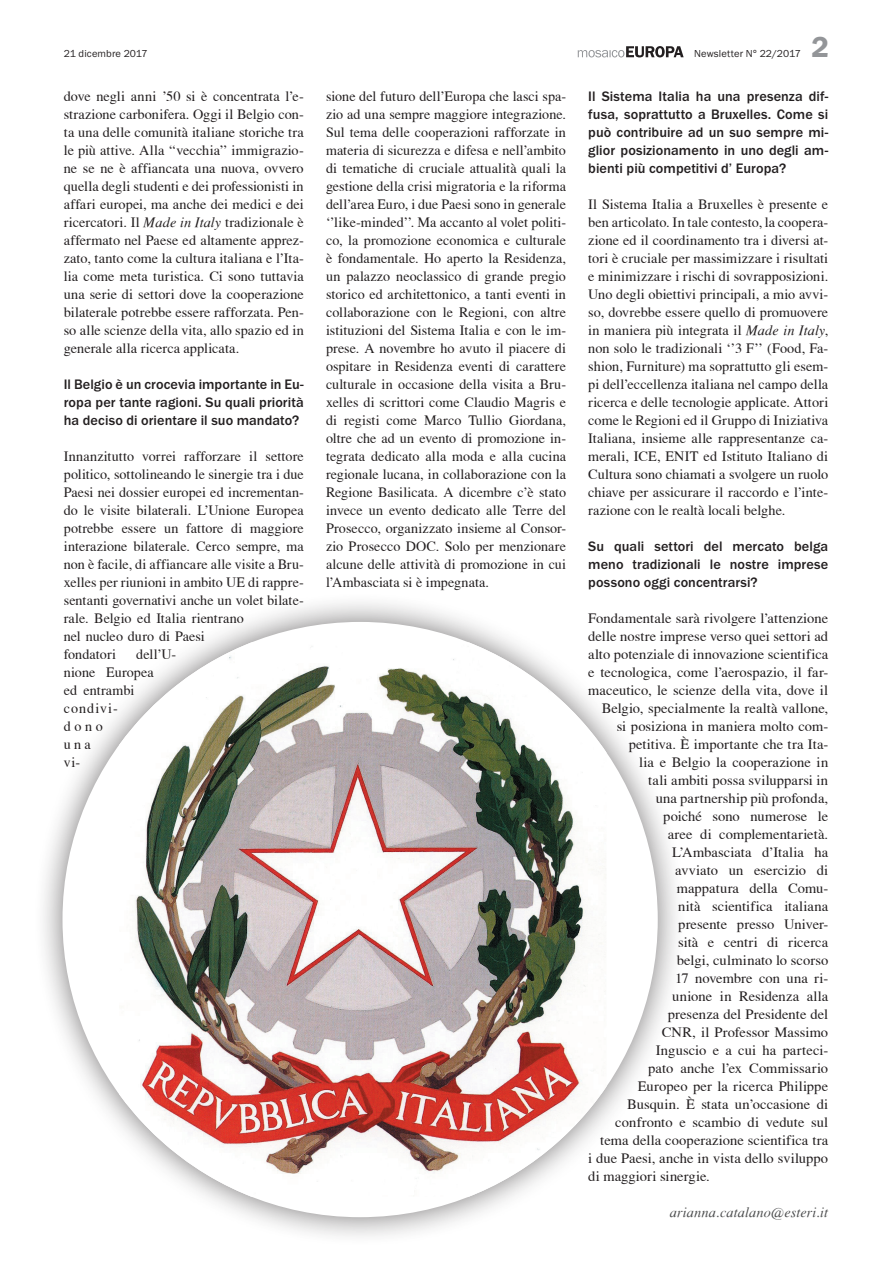
<style>
.page{position:relative;width:893px;height:1263px;background:#fff}
.page>*{position:absolute;margin:0;border:0;box-sizing:border-box;transform-origin:0 0}
.t1{font:600 30px "Franklin Gothic Itc T";color:#939598}
.t2{font:14.25px/18px "T Acc LAD";letter-spacing:.005em;color:#231f20;text-align:justify}
.t3{font:500 14.25px/18px "Franklin Gothic Itc T";letter-spacing:.005em;color:#231f20;text-align:justify}
.t4{font:14.25px "T Acc LAD Italic";letter-spacing:.005em;color:#4b4c4d}
.t5{font:10.5px "Franklin Gothic Itc T";letter-spacing:.01em;color:#231f20}
.s1{font-family:"T Acc LAD Italic"}
</style>
<div class="page">
<svg style="left:578px;top:46px;width:106px;height:11px"></svg>
<div style="left:33px;top:593px;width:654px;height:653px;background:#231f20;opacity:.6"></div>
<div style="left:62px;top:622px;width:596px;height:595px;background:#fff;border-radius:50%"></div>
<img style="left:119px;top:642px;width:487px;height:555px">
<p class="t5" style="left:64px;top:48px;width:86px">21 dicembre 2017</p>
<p class="t5" style="left:694px;top:48px;width:108px">Newsletter N° 22/2017</p>
<h1 class="t1" style="left:812px;top:30px;width:19px">2</h1>
<p class="t2" style="left:64px;top:87px;width:242px">dove negli anni ’50 si è concentrata l’e&shy;strazione carbonifera. Oggi il Belgio con&shy;ta una delle comunità italiane storiche tra le più attive. Alla ‘‘vecchia’’ immigrazio&shy;ne se ne è affiancata una nuova, ovvero quella degli studenti e dei professionisti in affari europei, ma anche dei medici e dei ricercatori. Il <span class="s1">Made in Italy</span> tradizionale è affermato nel Paese ed altamente apprez&shy;zato, tanto come la cultura italiana e l’Ita&shy;lia come meta turistica. Ci sono tuttavia una serie di settori dove la cooperazione bilaterale potrebbe essere rafforzata. Pen&shy;so alle scienze della vita, allo spazio ed in generale alla ricerca applicata.</p>
<p class="t3" style="left:64px;top:375px;width:241px">Il Belgio è un crocevia importante in Eu&shy;ropa per tante ragioni. Su quali priorità ha deciso di orientare il suo mandato?</p>
<p class="t2" style="left:64px;top:447px;width:242px;text-align:left">Innanzitutto vorrei rafforzare il settore politico, sottolineando le sinergie tra i due Paesi nei dossier europei ed incrementan&shy;do le visite bilaterali. L’Unione Europea potrebbe essere un fattore di maggiore interazione bilaterale. Cerco sempre, ma non è facile, di affiancare alle visite a Bru&shy;xelles per riunioni in ambito UE di rappre&shy;sentanti governativi anche un volet bilate&shy;rale. Belgio ed Italia rientrano<br>nel nucleo duro di Paesi<br>fondatori</p>
<p class="t2" style="left:64px;top:645px;width:114px;text-align:left;text-indent:73px">dell’U&shy;nione Europea<br>ed entrambi condivi-<br>dono<br>una<br>vi-</p>
<p class="t2" style="left:326px;top:87px;width:242px">sione del futuro dell’Europa che lasci spa&shy;zio ad una sempre maggiore integrazione.<br>Sul tema delle cooperazioni rafforzate in materia di sicurezza e difesa e nell’ambito di tematiche di cruciale attualità quali la gestione della crisi migratoria e la riforma dell’area Euro, i due Paesi sono in generale ‘’like-minded’’. Ma accanto al volet politi&shy;co, la promozione economica e culturale è fondamentale. Ho aperto la Residenza, un palazzo neoclassico di grande pregio storico ed architettonico, a tanti eventi in collaborazione con le Regioni, con altre istituzioni del Sistema Italia e con le im&shy;prese. A novembre ho avuto il piacere di ospitare in Residenza eventi di carattere culturale in occasione della visita a Bru&shy;xelles di scrittori come Claudio Magris e di registi come Marco Tullio Giordana, oltre che ad un evento di promozione in&shy;tegrata dedicato alla moda e alla cucina regionale lucana, in collaborazione con la Regione Basilicata. A dicembre c’è stato invece un evento dedicato alle Terre del Prosecco, organizzato insieme al Consor&shy;zio Prosecco DOC. Solo per menzionare alcune delle attività di promozione in cui l’Ambasciata si è impegnata.</p>
<p class="t3" style="left:588px;top:87px;width:241px">Il Sistema Italia ha una presenza dif&shy;fusa, soprattutto a Bruxelles. Come si può contribuire ad un suo sempre mi&shy;glior posizionamento in uno degli am&shy;bienti più competitivi d’ Europa?</p>
<p class="t2" style="left:588px;top:195px;width:242px">Il Sistema Italia a Bruxelles è presente e ben articolato. In tale contesto, la coopera&shy;zione ed il coordinamento tra i diversi at&shy;tori è cruciale per massimizzare i risultati e minimizzare i rischi di sovrapposizioni.<br>Uno degli obiettivi principali, a mio avvi&shy;so, dovrebbe essere quello di promuovere in maniera più integrata il <span class="s1">Made in Italy</span>, non solo le tradizionali ‘’3 F’’ (Food, Fa&shy;shion, Furniture) ma soprattutto gli esem&shy;pi dell’eccellenza italiana nel campo della ricerca e delle tecnologie applicate. Attori come le Regioni ed il Gruppo di Iniziativa Italiana, insieme alle rappresentanze ca&shy;merali, ICE, ENIT ed Istituto Italiano di Cultura sono chiamati a svolgere un ruolo chiave per assicurare il raccordo e l’inte&shy;razione con le realtà locali belghe.</p>
<p class="t3" style="left:588px;top:537px;width:242px">Su quali settori del mercato belga meno tradizionali le nostre imprese possono oggi concentrarsi?</p>
<p class="t2" style="left:588px;top:609px;width:242px">Fondamentale sarà rivolgere l’attenzione</p>
<p class="t2" style="left:588px;top:627px;width:241px">delle nostre imprese verso quei settori ad</p>
<p class="t2" style="left:588px;top:645px;width:242px">alto potenziale di innovazione scientifica</p>
<p class="t2" style="left:588px;top:663px;width:242px">e tecnologica, come l’aerospazio, il far-</p>
<p class="t2" style="left:588px;top:681px;width:241px">maceutico, le scienze della vita, dove il</p>
<p class="t2" style="left:602px;top:699px;width:228px">Belgio, specialmente la realtà vallone,</p>
<p class="t2" style="left:617px;top:717px;width:213px">si posiziona in maniera molto com-</p>
<p class="t2" style="left:629px;top:735px;width:201px">petitiva. È importante che tra Ita-</p>
<p class="t2" style="left:639px;top:753px;width:191px">lia e Belgio la cooperazione in</p>
<p class="t2" style="left:648px;top:771px;width:181px">tali ambiti possa svilupparsi in</p>
<p class="t2" style="left:656px;top:789px;width:174px">una partnership più profonda,</p>
<p class="t2" style="left:663px;top:807px;width:166px">poiché sono numerose le</p>
<p class="t2" style="left:668px;top:825px;width:162px">aree di complementarietà.</p>
<p class="t2" style="left:672px;top:843px;width:158px">L’Ambasciata d’Italia ha</p>
<p class="t2" style="left:675px;top:861px;width:154px">avviato un esercizio di</p>
<p class="t2" style="left:677px;top:879px;width:153px">mappatura della Comu-</p>
<p class="t2" style="left:678px;top:897px;width:151px">nità scientifica italiana</p>
<p class="t2" style="left:678px;top:915px;width:152px">presente presso Univer-</p>
<p class="t2" style="left:678px;top:933px;width:151px">sità e centri di ricerca</p>
<p class="t2" style="left:677px;top:951px;width:153px">belgi, culminato lo scorso</p>
<p class="t2" style="left:675px;top:969px;width:154px">17 novembre con una ri-</p>
<p class="t2" style="left:672px;top:987px;width:158px">unione in Residenza alla</p>
<p class="t2" style="left:668px;top:1005px;width:162px">presenza del Presidente del</p>
<p class="t2" style="left:662px;top:1023px;width:168px">CNR, il Professor Massimo</p>
<p class="t2" style="left:656px;top:1041px;width:174px">Inguscio e a cui ha parteci-</p>
<p class="t2" style="left:648px;top:1059px;width:181px">pato anche l’ex Commissario</p>
<p class="t2" style="left:638px;top:1077px;width:192px">Europeo per la ricerca Philippe</p>
<p class="t2" style="left:627px;top:1095px;width:202px">Busquin. È stata un’occasione di</p>
<p class="t2" style="left:615px;top:1113px;width:214px">confronto e scambio di vedute sul</p>
<p class="t2" style="left:600px;top:1131px;width:229px">tema della cooperazione scientifica tra</p>
<p class="t2" style="left:588px;top:1149px;width:241px">i due Paesi, anche in vista dello sviluppo</p>
<p class="t2" style="left:588px;top:1167px;width:123px">di maggiori sinergie.</p>
<p class="t4" style="left:670px;top:1204px;width:160px">arianna.catalano@esteri.it</p>
</div>
